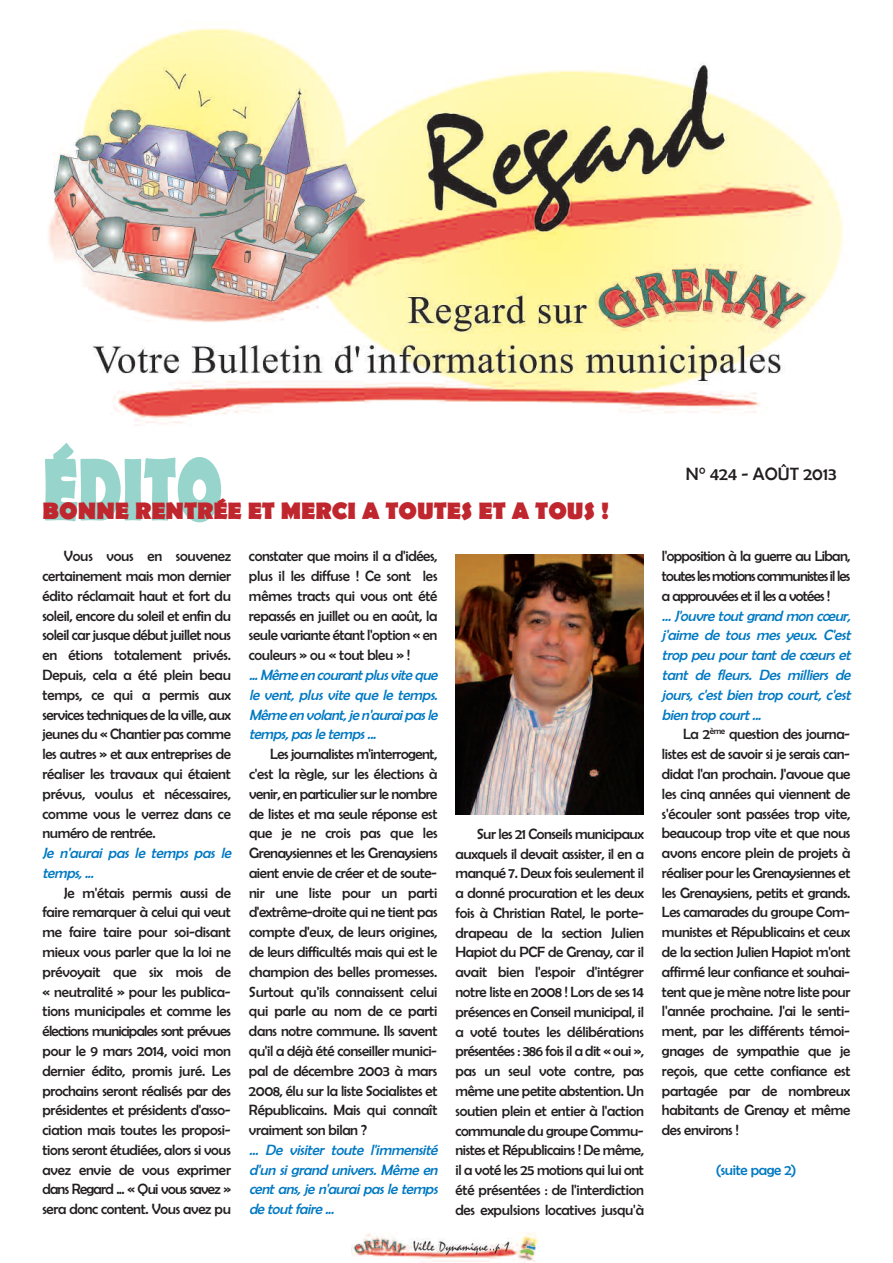
<style>
.page{position:relative;width:893px;height:1263px;background:#fff}
.page>*{position:absolute;margin:0;border:0;box-sizing:border-box;transform-origin:0 0}
.t1{font:700 24px "Berlin Sans FB";color:#c0262d}
.t2{font:18px "Berlin Sans FB";color:#231f20}
.t3{font:15px/19.8px "Berlin Sans FB";letter-spacing:-.025em;color:#231f20;text-align:justify}
.t4{font:italic 15px/19.8px "Berlin Sans FB";color:#0079c2;text-align:justify}
.t5{font:15px "Berlin Sans FB";letter-spacing:-.025em;color:#0079c2}
</style>
<div class="page">
<img style="left:48px;top:28px;width:795px;height:398px">
<svg style="left:45px;top:447px;width:176px;height:75px"></svg>
<img style="left:455px;top:554px;width:188px;height:261px">
<img style="left:351px;top:1232px;width:188px;height:31px">
<h1 class="t1" style="left:43px;top:497px;width:568px">BONNE RENTRÉE ET MERCI A TOUTES ET A TOUS !</h1>
<p class="t3" style="left:43px;top:546px;width:190px;text-indent:21px">Vous vous en souvenez certainement mais mon dernier édito réclamait haut et fort du soleil, encore du soleil et enfin du soleil car jusque début juillet nous en étions totalement privés.<br>Depuis, cela a été plein beau temps, ce qui a permis aux services techniques de la ville, aux jeunes du « Chantier pas comme les autres » et aux entreprises de réaliser les travaux qui étaient prévus, voulus et nécessaires, comme vous le verrez dans ce numéro de rentrée.</p>
<p class="t4" style="left:43px;top:843px;width:193px">Je n'aurai pas le temps pas le temps, ...</p>
<p class="t3" style="left:43px;top:883px;width:190px;text-indent:21px">Je m'étais permis aussi de faire remarquer à celui qui veut me faire taire pour soi-disant mieux vous parler que la loi ne prévoyait que six mois de « neutralité » pour les publica&shy;tions municipales et comme les élections municipales sont prévues pour le 9 mars 2014, voici mon dernier édito, promis juré. Les prochains seront réalisés par des présidentes et présidents d'asso&shy;ciation mais toutes les proposi&shy;tions seront étudiées, alors si vous avez envie de vous exprimer dans Regard ... « Qui vous savez » sera donc content. Vous avez pu</p>
<p class="t3" style="left:249px;top:546px;width:190px">constater que moins il a d'idées, plus il les diffuse ! Ce sont les mêmes tracts qui vous ont été repassés en juillet ou en août, la seule variante étant l'option « en couleurs » ou « tout bleu » !</p>
<p class="t4" style="left:249px;top:665px;width:193px">... Même en courant plus vite que le vent, plus vite que le temps.<br>Même en volant, je n'aurai pas le temps, pas le temps ...</p>
<p class="t3" style="left:249px;top:744px;width:190px;text-indent:21px">Les journalistes m'interrogent, c'est la règle, sur les élections à venir, en particulier sur le nombre de listes et ma seule réponse est que je ne crois pas que les Grenaysiennes et les Grenaysiens aient envie de créer et de soute&shy;nir une liste pour un parti d'extrême-droite qui ne tient pas compte d'eux, de leurs origines, de leurs difficultés mais qui est le champion des belles promesses.<br>Surtout qu'ils connaissent celui qui parle au nom de ce parti dans notre commune. Ils savent qu'il a déjà été conseiller munici&shy;pal de décembre 2003 à mars 2008, élu sur la liste Socialistes et Républicains. Mais qui connaît vraiment son bilan ?</p>
<p class="t4" style="left:249px;top:1140px;width:193px">... De visiter toute l'immensité d'un si grand univers. Même en cent ans, je n'aurai pas le temps de tout faire ...</p>
<p class="t3" style="left:455px;top:824px;width:190px;text-indent:21px">Sur les 21 Conseils municipaux auxquels il devait assister, il en a manqué 7. Deux fois seulement il a donné procuration et les deux fois à Christian Ratel, le porte&shy;drapeau de la section Julien Hapiot du PCF de Grenay, car il avait bien l'espoir d'intégrer notre liste en 2008 ! Lors de ses 14 présences en Conseil municipal, il a voté toutes les délibérations présentées : 386 fois il a dit « oui », pas un seul vote contre, pas même une petite abstention. Un soutien plein et entier à l'action communale du groupe Commu&shy;nistes et Républicains ! De même, il a voté les 25 motions qui lui ont été présentées : de l'interdiction des expulsions locatives jusqu'à</p>
<p class="t2" style="left:686px;top:463px;width:152px">N° 424 - AOÛT 2013</p>
<p class="t3" style="left:662px;top:546px;width:190px">l'opposition à la guerre au Liban, toutes les motions communistes il les a approuvées et il les a votées !</p>
<p class="t4" style="left:662px;top:606px;width:193px">... J'ouvre tout grand mon cœur, j 'aime de tous mes yeux. C'est trop peu pour tant de cœurs et tant de fleurs. Des milliers de jours, c'est bien trop court, c'est bien trop court ...</p>
<p class="t3" style="left:662px;top:724px;width:190px;text-indent:21px">La 2<sup>ème</sup> question des journa&shy;listes est de savoir si je serais can&shy;didat l'an prochain. J'avoue que les cinq années qui viennent de s'écouler sont passées trop vite, beaucoup trop vite et que nous avons encore plein de projets à réaliser pour les Grenaysiennes et les Grenaysiens, petits et grands.<br>Les camarades du groupe Com&shy;munistes et Républicains et ceux de la section Julien Hapiot m'ont affirmé leur confiance et souhai&shy;tent que je mène notre liste pour l'année prochaine. J'ai le senti&shy;ment, par les différents témoi&shy;gnages de sympathie que je reçois, que cette confiance est partagée par de nombreux habitants de Grenay et même des environs !</p>
<p class="t5" style="left:716px;top:1161px;width:82px">(suite page 2)</p>
</div>
